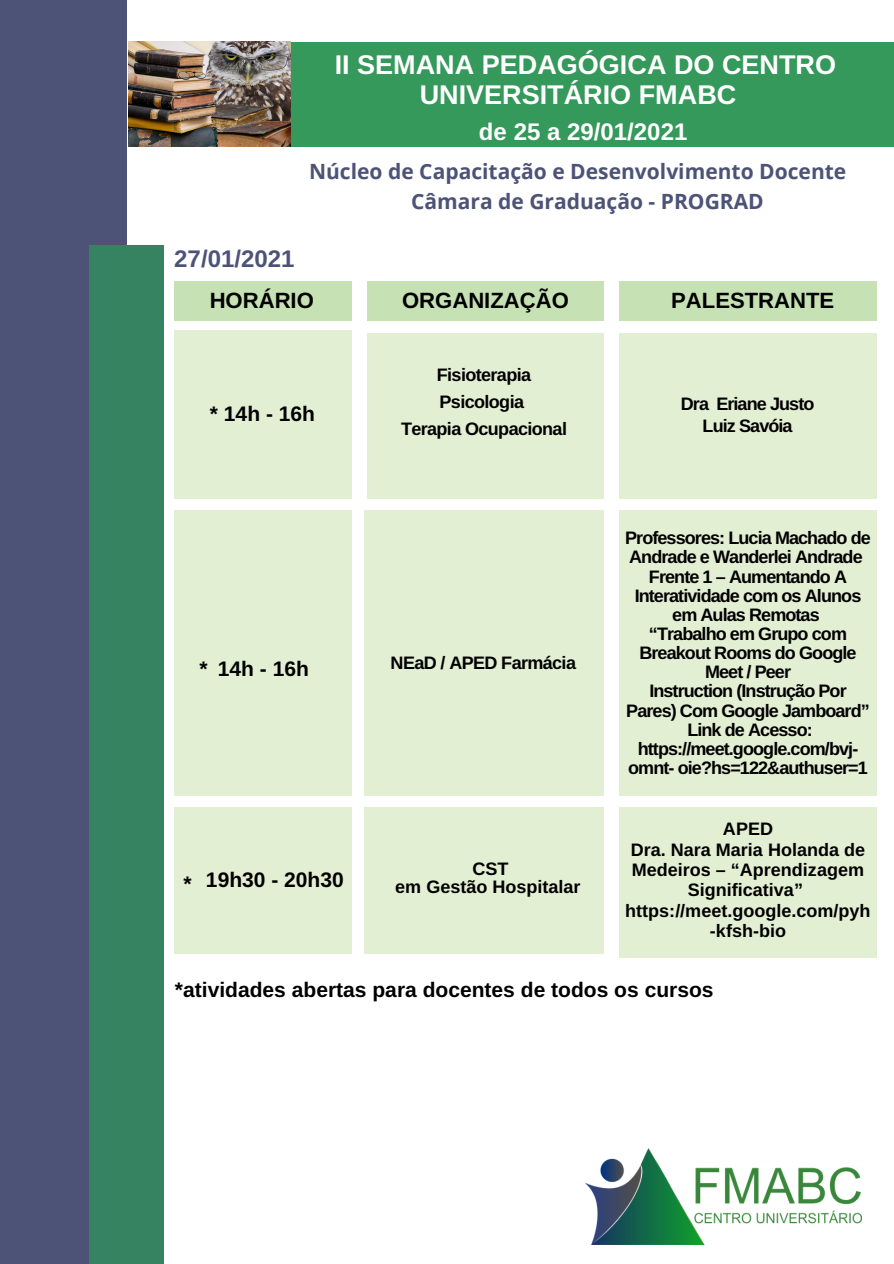
<style>
.page{position:relative;width:894px;height:1264px;background:#fff}
.page>*{position:absolute;margin:0;border:0;box-sizing:border-box;transform-origin:0 0}
.t1{font:700 27px/30.5px "Arimo";color:#fff;text-align:center}
.t2{font:700 24px "Arimo";color:#fff}
.t3{font:700 24px "Arimo";color:#4c5377}
.t4{font:700 22.05px "Arimo";color:#000}
.t5{font:700 21px "Arimo";color:#000}
.t6{font:700 21px "Open Sans";color:#4c5377}
.t7{font:700 18px/19.2px "Arimo";letter-spacing:-.05em;color:#000;text-align:center}
.t8{font:700 18px/20.2px "Arimo";color:#000;text-align:center}
</style>
<div class="page">
<div style="left:269px;top:42px;width:624px;height:104px;background:#34995b"></div>
<div style="left:0;top:0;width:127px;height:1263px;background:#4c5377"></div>
<div style="left:89px;top:245px;width:75px;height:1018px;background:#368361"></div>
<img style="left:585px;top:1148px;width:275px;height:96px">
<div style="left:174px;top:281px;width:177px;height:39px;background:#c6e2b4"></div>
<div style="left:367px;top:281px;width:236px;height:39px;background:#c6e2b4"></div>
<div style="left:618px;top:281px;width:258px;height:39px;background:#c6e2b4"></div>
<div style="left:174px;top:510px;width:178px;height:286px;background:#e3efd3"></div>
<div style="left:367px;top:334px;width:237px;height:165px;background:#e3efd3"></div>
<div style="left:364px;top:510px;width:240px;height:286px;background:#e3efd3"></div>
<div style="left:618px;top:334px;width:258px;height:165px;background:#e3efd3"></div>
<div style="left:618px;top:510px;width:258px;height:285px;background:#e3efd3"></div>
<div style="left:174px;top:330px;width:178px;height:169px;background:#e3efd3"></div>
<img style="left:128px;top:42px;width:162px;height:104px">
<div style="left:174px;top:807px;width:177px;height:147px;background:#e3efd3"></div>
<div style="left:618px;top:807px;width:257px;height:150px;background:#e3efd3"></div>
<div style="left:364px;top:807px;width:239px;height:147px;background:#e3efd3"></div>
<p class="t1" style="left:334px;top:49px;width:502px">II SEMANA PEDAGÓGICA DO CENTRO<br>UNIVERSITÁRIO FMABC</p>
<p class="t2" style="left:479px;top:118px;width:210px">de 25 a 29/01/2021</p>
<p class="t6" style="left:309px;top:156px;width:538px">Núcleo de Capacitação e Desenvolvimento Docente</p>
<p class="t3" style="left:174px;top:245px;width:122px">27/01/2021</p>
<p class="t6" style="left:411px;top:187px;width:354px">Câmara de Graduação - PROGRAD</p>
<p class="t4" style="left:210px;top:288px;width:106px">HORÁRIO</p>
<p class="t4" style="left:402px;top:288px;width:168px">ORGANIZAÇÃO</p>
<p class="t4" style="left:671px;top:288px;width:164px">PALESTRANTE</p>
<p class="t5" style="left:209px;top:402px;width:107px">* 14h - 16h</p>
<p class="t7" style="left:437px;top:365px;width:96px">Fisioterapia</p>
<p class="t7" style="left:439px;top:392px;width:86px">Psicologia</p>
<p class="t7" style="left:401px;top:419px;width:167px">Terapia Ocupacional</p>
<p class="t5" style="left:199px;top:657px;width:10px">*</p>
<p class="t5" style="left:218px;top:657px;width:93px">14h - 16h</p>
<p class="t7" style="left:390px;top:653px;width:187px">NEaD / APED Farmácia</p>
<p class="t5" style="left:183px;top:872px;width:10px">*</p>
<p class="t5" style="left:206px;top:868px;width:139px">19h30 - 20h30</p>
<p class="t7" style="left:472px;top:859px;width:37px">CST</p>
<p class="t8" style="left:395px;top:877px;width:187px">em Gestão Hospitalar</p>
<p class="t7" style="left:680px;top:393px;width:135px;line-height:21.5px">Dra Eriane Justo<br>Luiz Savóia</p>
<p class="t7" style="left:625px;top:528px;width:247px;text-align:left">Professores: Lucia Machado de<br>Andrade e Wanderlei Andrade</p>
<p class="t7" style="left:634px;top:566px;width:228px">Frente 1 – Aumentando A<br>Interatividade com os Alunos em Aulas Remotas</p>
<p class="t7" style="left:648px;top:624px;width:199px">“Trabalho em Grupo com</p>
<p class="t7" style="left:639px;top:643px;width:219px">Breakout Rooms do Google<br>Meet / Peer</p>
<p class="t7" style="left:626px;top:681px;width:245px">Instruction (Instrução Por<br>Pares) Com Google Jamboard”</p>
<p class="t7" style="left:628px;top:720px;width:241px">Link de Acesso: https://meet.google.com/bvj&shy;omnt- oie?hs=122&amp;authuser=1</p>
<p class="t7" style="left:722px;top:819px;width:52px">APED</p>
<p class="t8" style="left:630px;top:839px;width:236px">Dra. Nara Maria Holanda de<br>Medeiros – “Aprendizagem<br>Significativa”</p>
<p class="t8" style="left:625px;top:900px;width:246px">https://meet.google.com/pyh -kfsh-bio</p>
<p class="t5" style="left:175px;top:977px;width:540px">*atividades abertas para docentes de todos os cursos</p>
</div>
